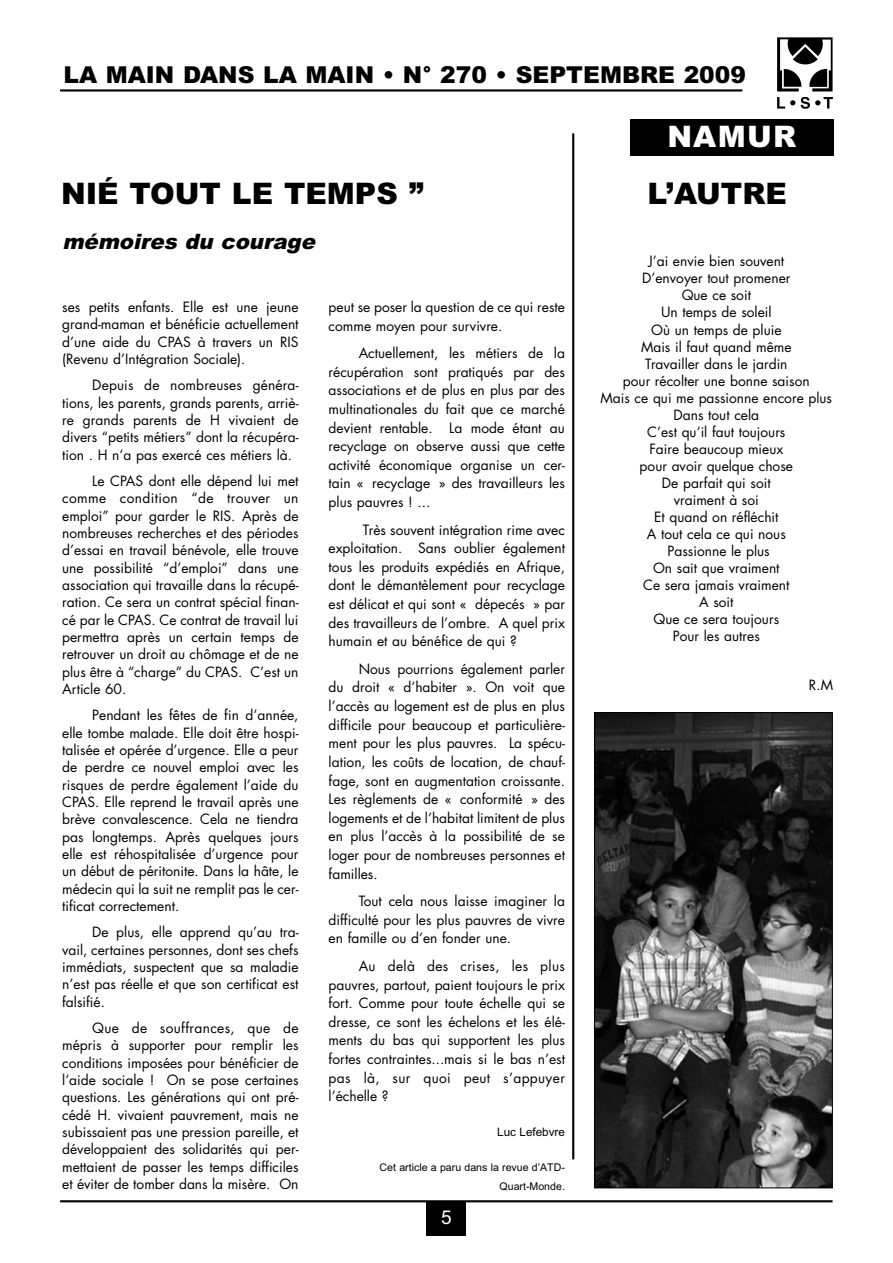
<style>
.page{position:relative;width:893px;height:1263px;background:#fff}
.page>*{position:absolute;margin:0;border:0;box-sizing:border-box;transform-origin:0 0}
.t1{font:900 29.7px "Arial";color:#000}
.t2{font:900 29.7px "Arial";letter-spacing:.045em;color:#fff}
.t3{font:900 23.25px "Arial";color:#000}
.t4{font:italic 900 21.15px "Arial";color:#000}
.t5{font:19.05px "Arial";color:#fff}
.t6{font:13.8px/17.4px "Futura";color:#000;text-align:justify}
.t7{font:11.7px "Arial";color:#000}
.t8{font:10.65px/19.6px "Arial";color:#000;text-align:right}
</style>
<div class="page">
<div style="left:427px;top:1202px;width:39px;height:34px;background:#000"></div>
<hr style="left:60px;top:1200px;width:772px;height:2px;background:#000">
<img style="left:777px;top:37px;width:56px;height:72px">
<hr style="left:60px;top:89px;width:682px;height:3px;background:#000">
<div style="left:630px;top:119px;width:203px;height:36px;background:#000"></div>
<img style="left:596px;top:714px;width:235px;height:472px">
<div style="left:594px;top:712px;width:239px;height:476px;border:1px solid #000"></div>
<hr style="left:572px;top:133px;width:2px;height:1026px;background:#000">
<h2 class="t3" style="left:63px;top:66px;width:684px">LA MAIN DANS LA MAIN • N° 270 • SEPTEMBRE 2009</h2>
<h1 class="t1" style="left:61px;top:182px;width:364px">NIÉ TOUT LE TEMPS ”</h1>
<h3 class="t4" style="left:62px;top:234px;width:258px">mémoires du courage</h3>
<p class="t6" style="left:62px;top:299px;width:238px">ses petits enfants. Elle est une jeune grand-maman et bénéficie actuellement d’une aide du CPAS à travers un RIS (Revenu d’Intégration Sociale).</p>
<p class="t6" style="left:62px;top:378px;width:238px;text-indent:30px">Depuis de nombreuses généra&shy;tions, les parents, grands parents, arriè&shy;re grands parents de H vivaient de divers “petits métiers” dont la récupéra&shy;tion . H n’a pas exercé ces métiers là.</p>
<p class="t6" style="left:62px;top:473px;width:238px;text-indent:30px">Le CPAS dont elle dépend lui met comme condition “de trouver un emploi” pour garder le RIS. Après de nombreuses recherches et des périodes d’essai en travail bénévole, elle trouve une possibilité “d’emploi” dans une association qui travaille dans la récupé&shy;ration. Ce sera un contrat spécial finan&shy;cé par le CPAS. Ce contrat de travail lui permettra après un certain temps de retrouver un droit au chômage et de ne plus être à “charge” du CPAS. C’est un Article 60.</p>
<p class="t6" style="left:62px;top:708px;width:238px;text-indent:30px">Pendant les fêtes de fin d’année, elle tombe malade. Elle doit être hospi&shy;talisée et opérée d’urgence. Elle a peur de perdre ce nouvel emploi avec les risques de perdre également l’aide du CPAS. Elle reprend le travail après une brève convalescence. Cela ne tiendra pas longtemps. Après quelques jours elle est réhospitalisée d’urgence pour un début de péritonite. Dans la hâte, le médecin qui la suit ne remplit pas le cer&shy;tificat correctement.</p>
<p class="t6" style="left:62px;top:925px;width:238px;text-indent:30px">De plus, elle apprend qu’au tra&shy;vail, certaines personnes, dont ses chefs immédiats, suspectent que sa maladie n’est pas réelle et que son certificat est falsifié.</p>
<p class="t6" style="left:62px;top:1020px;width:238px;text-indent:30px">Que de souffrances, que de mépris à supporter pour remplir les conditions imposées pour bénéficier de l’aide sociale ! On se pose certaines questions. Les générations qui ont pré&shy;cédé H. vivaient pauvrement, mais ne subissaient pas une pression pareille, et développaient des solidarités qui per&shy;mettaient de passer les temps difficiles et éviter de tomber dans la misère. On</p>
<p class="t6" style="left:329px;top:299px;width:238px;line-height:18.6px">peut se poser la question de ce qui reste comme moyen pour survivre.</p>
<p class="t6" style="left:329px;top:345px;width:238px;line-height:18.6px;text-indent:30px">Actuellement, les métiers de la récupération sont pratiqués par des associations et de plus en plus par des multinationales du fait que ce marché devient rentable. La mode étant au recyclage on observe aussi que cette activité économique organise un cer&shy;tain « recyclage » des travailleurs les plus pauvres ! ...</p>
<p class="t6" style="left:329px;top:521px;width:238px;line-height:18.6px;text-indent:34px">Très souvent intégration rime avec exploitation. Sans oublier également tous les produits expédiés en Afrique, dont le démantèlement pour recyclage est délicat et qui sont « dépecés » par des travailleurs de l’ombre. A quel prix humain et au bénéfice de qui ?</p>
<p class="t6" style="left:329px;top:661px;width:238px;line-height:18.6px;text-indent:30px">Nous pourrions également parler du droit « d’habiter ». On voit que l’accès au logement est de plus en plus difficile pour beaucoup et particulière&shy;ment pour les plus pauvres. La spécu&shy;lation, les coûts de location, de chauf&shy;fage, sont en augmentation croissante.<br>Les règlements de « conformité » des logements et de l’habitat limitent de plus en plus l’accès à la possibilité de se loger pour de nombreuses personnes et familles.</p>
<p class="t6" style="left:329px;top:893px;width:238px;line-height:18.6px;text-indent:30px">Tout cela nous laisse imaginer la difficulté pour les plus pauvres de vivre en famille ou d’en fonder une.</p>
<p class="t6" style="left:329px;top:958px;width:238px;line-height:18.6px;text-indent:30px">Au delà des crises, les plus pauvres, partout, paient toujours le prix fort. Comme pour toute échelle qui se dresse, ce sont les échelons et les élé&shy;ments du bas qui supportent les plus fortes contraintes...mais si le bas n’est pas là, sur quoi peut s’appuyer l’échelle ?</p>
<p class="t7" style="left:497px;top:1128px;width:69px">Luc Lefebvre</p>
<p class="t8" style="left:380px;top:1158px;width:187px">Cet article a paru dans la revue d’ATD-<br>Quart-Monde.</p>
<h3 class="t5" style="left:441px;top:1210px;width:12px">5</h3>
<h1 class="t2" style="left:667px;top:125px;width:130px">NAMUR</h1>
<h1 class="t1" style="left:647px;top:183px;width:141px">L’AUTRE</h1>
<p class="t6" style="left:600px;top:254px;width:233px;text-align:center">J’ai envie bien souvent<br>D’envoyer tout promener<br>Que ce soit<br>Un temps de soleil<br>Où un temps de pluie<br>Mais il faut quand même<br>Travailler dans le jardin<br>pour récolter une bonne saison<br>Mais ce qui me passionne encore plus<br>Dans tout cela<br>C’est qu’il faut toujours<br>Faire beaucoup mieux<br>pour avoir quelque chose<br>De parfait qui soit<br>vraiment à soi<br>Et quand on réfléchit<br>A tout cela ce qui nous<br>Passionne le plus<br>On sait que vraiment<br>Ce sera jamais vraiment<br>A soit<br>Que ce sera toujours<br>Pour les autres</p>
<p class="t6" style="left:809px;top:678px;width:26px">R.M</p>
</div>
